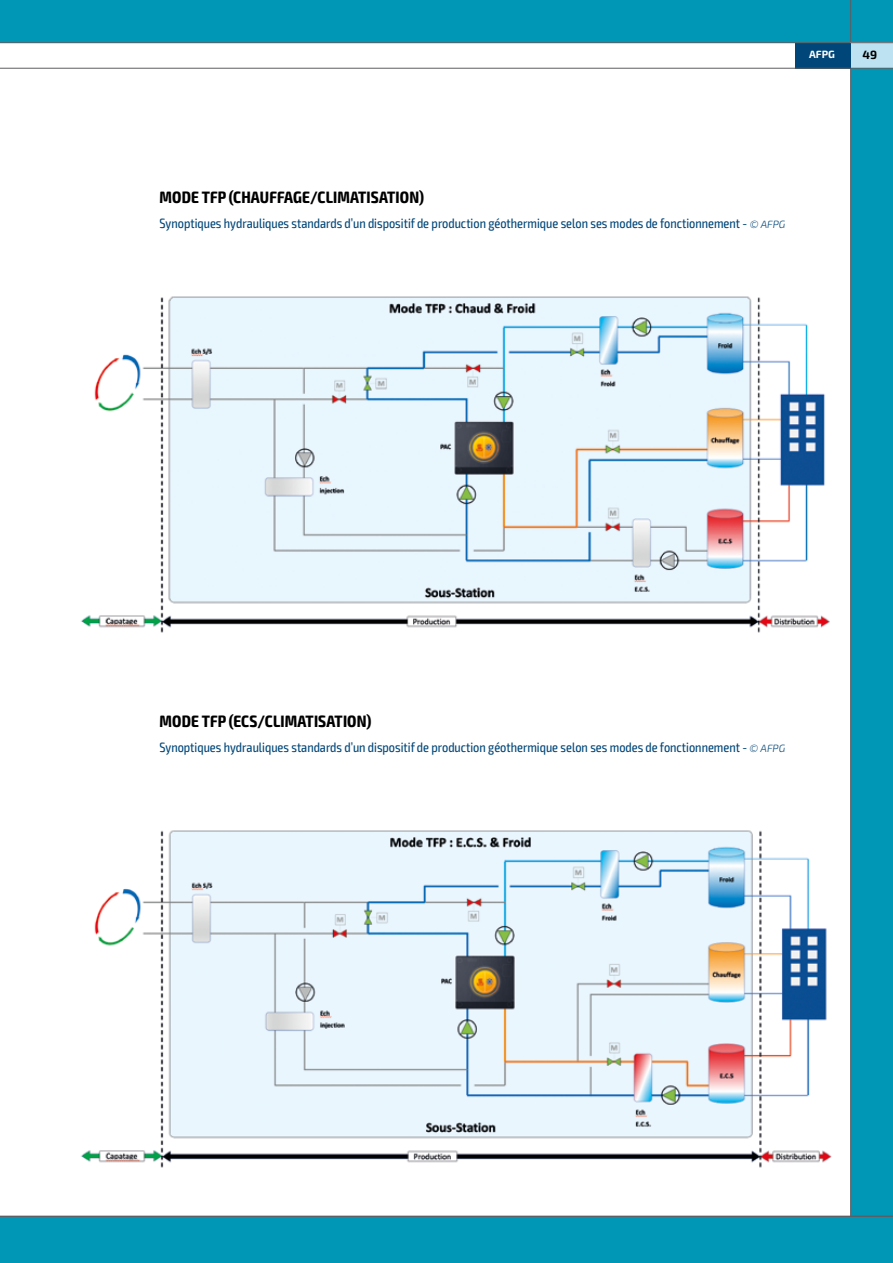
<style>
.page{position:relative;width:893px;height:1263px;background:#fff}
.page>*{position:absolute;margin:0;border:0;box-sizing:border-box;transform-origin:0 0}
.t1{font:700 condensed 16.5px "Exo 2";letter-spacing:.01em;color:#000}
.t2{font:condensed 13.5px "Exo 2";color:#004678}
.t3{font:700 12px "Exo 2";color:#000}
.t4{font:700 10.5px "Exo 2";color:#fff}
.s1{font-weight:300;font-style:italic;font-stretch:normal;font-size:10.5px}
</style>
<div class="page">
<div style="left:0;top:0;width:893px;height:43px;background:#0096b5"></div>
<div style="left:850px;top:0;width:43px;height:1216px;background:#0096b5"></div>
<div style="left:850px;top:43px;width:43px;height:25px;background:#bde3f2"></div>
<div style="left:0;top:1217px;width:893px;height:46px;background:#0096b5"></div>
<div style="left:795px;top:43px;width:55px;height:25px;background:#004678"></div>
<hr style="left:0;top:42px;width:893px;height:1px;background:#5e5e62">
<hr style="left:0;top:68px;width:893px;height:1px;background:#5e5e62">
<hr style="left:0;top:1216px;width:893px;height:1px;background:#5e5e62">
<img style="left:81px;top:296px;width:749px;height:337px">
<img style="left:81px;top:830px;width:751px;height:338px">
<p class="t4" style="left:809px;top:47px;width:27px">AFPG</p>
<p class="t3" style="left:862px;top:46px;width:16px">49</p>
<p class="t1" style="left:160px;top:187px;width:266px">MODE TFP (CHAUFFAGE/CLIMATISATION)</p>
<p class="t2" style="left:160px;top:215px;width:627px">Synoptiques hydrauliques standards d’un dispositif de production géothermique selon ses modes de fonctionnement - <span class="s1">© AFPG</span></p>
<p class="t1" style="left:160px;top:712px;width:213px">MODE TFP (ECS/CLIMATISATION)</p>
<p class="t2" style="left:159px;top:739px;width:627px">Synoptiques hydrauliques standards d’un dispositif de production géothermique selon ses modes de fonctionnement - <span class="s1">© AFPG</span></p>
</div>
